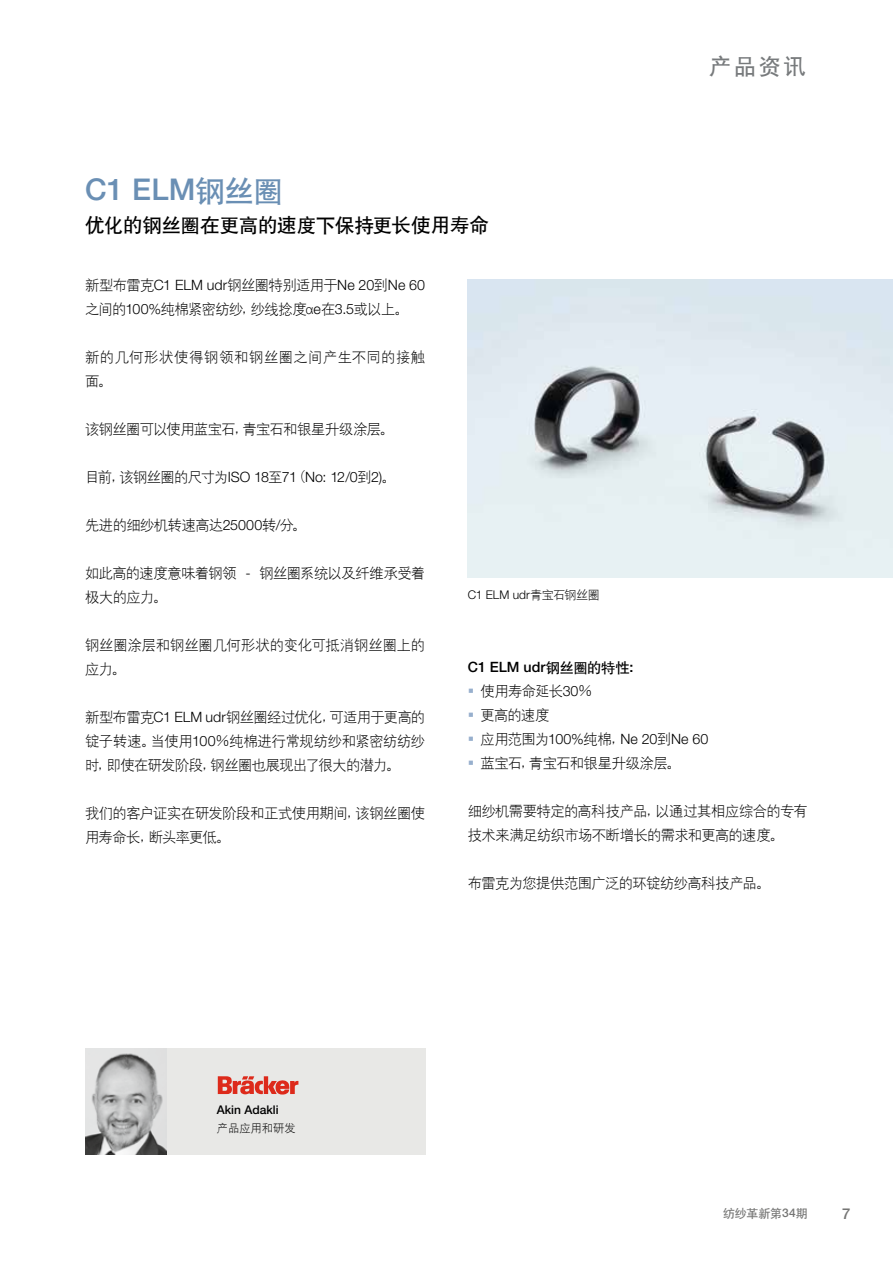
<style>
.page{position:relative;width:893px;height:1263px;background:#fff}
.page>*{position:absolute;margin:0;border:0;box-sizing:border-box;transform-origin:0 0}
.t1{font:500 30px "Helvetica Neue LTW1 G";color:#6a8fb4}
.t2{font:22.5px "H Yb 1 gj";color:#777a7c}
.t3{font:19.5px "H Yb 1 gj";letter-spacing:-.01em;color:#000}
.t4{font:500 15px "Helvetica Neue LTW1 G";color:#757574}
.t5{font:14.25px/24px "Hanyi Xi Deng Xian";letter-spacing:-.03em;color:#000}
.t6{font:300 14.25px "Helvetica Neue LTW1 G";letter-spacing:.005em;color:#000}
.t7{font:300 14.25px "Helvetica Neue LTW1 G";letter-spacing:-.03em;color:#000}
.t8{font:14.25px/24px "Hanyi Xi Deng Xian";letter-spacing:-.005em;color:#000}
.t9{font:14.25px/24px "Hanyi Xi Deng Xian";letter-spacing:.04em;color:#000}
.t10{font:500 14.25px "Helvetica Neue LTW1 G";letter-spacing:.005em;color:#000}
.t11{font:300 12px "Helvetica Neue LTW1 G";letter-spacing:.01em;color:#000}
.t12{font:500 12px "Helvetica Neue LTW1 G";color:#000}
.t13{font:12px "H Yb 1 gj";letter-spacing:-.015em;color:#757574}
.t14{font:11.25px "Hanyi Xi Deng Xian";color:#000}
.s1{font-family:"H Yb 1 gj";font-weight:400}
.s2{font-family:"Hanyi Xi Deng Xian";font-weight:400}
.s3{font-family:"Helvetica Neue LTW1 G";font-weight:300}
.s4{font-family:"Helvetica Neue LTW1 G";font-weight:500}
</style>
<div class="page">
<div style="left:85px;top:1048px;width:340px;height:106px;background:#e8e8e6"></div>
<svg style="left:218px;top:1076px;width:80px;height:18px"></svg>
<img style="left:85px;top:1053px;width:81px;height:101px">
<img style="left:468px;top:279px;width:425px;height:298px">
<h1 class="t1" style="left:85px;top:171px;width:200px">C1 ELM<span class="s1">钢丝圈</span></h1>
<h3 class="t3" style="left:85px;top:215px;width:405px">优化的钢丝圈在更高的速度下保持更长使用寿命</h3>
<h2 class="t2" style="left:709px;top:55px;width:98px">产品资讯</h2>
<p class="t6" style="left:85px;top:276px;width:342px"><span class="s2">新型布雷克</span>C1 ELM udr<span class="s2">钢丝圈特别适用于</span>Ne 20<span class="s2">到</span>Ne 60</p>
<p class="t5" style="left:85px;top:297px;width:326px">之间的<span class="s3">100%</span>纯棉紧密纺纱，纱线捻度α<span class="s3">e</span>在<span class="s3">3.5</span>或以上。</p>
<p class="t9" style="left:85px;top:345px;width:342px">新的几何形状使得钢领和钢丝圈之间产生不同的接触面。</p>
<p class="t5" style="left:85px;top:417px;width:311px">该钢丝圈可以使用蓝宝石，青宝石和银星升级涂层。</p>
<p class="t7" style="left:85px;top:468px;width:313px"><span class="s2">目前，该钢丝圈的尺寸为</span>ISO 18<span class="s2">至</span>71<span class="s2">（</span>No: 12/0<span class="s2">到</span>2)<span class="s2">。</span></p>
<p class="t5" style="left:85px;top:513px;width:223px">先进的细纱机转速高达<span class="s3">25000</span>转<span class="s3">/</span>分。</p>
<p class="t5" style="left:85px;top:561px;width:342px">如此高的速度意味着钢领 <span class="s3">-</span> 钢丝圈系统以及纤维承受着极大的应力。</p>
<p class="t8" style="left:85px;top:633px;width:342px">钢丝圈涂层和钢丝圈几何形状的变化可抵消钢丝圈上的应力。</p>
<p class="t5" style="left:85px;top:705px;width:342px;text-align:justify">新型布雷克<span class="s3">C1 ELM udr</span>钢丝圈经过优化，可适用于更高的锭子转速。当使用<span class="s3">100</span>％纯棉进行常规纺纱和紧密纺纺纱时，即使在研发阶段，钢丝圈也展现出了很大的潜力。</p>
<p class="t5" style="left:85px;top:801px;width:342px">我们的客户证实在研发阶段和正式使用期间，该钢丝圈使用寿命长，断头率更低。</p>
<p class="t11" style="left:468px;top:588px;width:134px">C1 ELM udr<span class="s2">青宝石钢丝圈</span></p>
<p class="t10" style="left:468px;top:658px;width:167px">C1 ELM udr<span class="s1">钢丝圈的特性</span>:</p>
<p class="t5" style="left:480px;top:679px;width:113px">使用寿命延长<span class="s3">30</span>％更高的速度</p>
<p class="t6" style="left:480px;top:730px;width:229px"><span class="s2">应用范围为</span>100%<span class="s2">纯棉，</span>Ne 20<span class="s2">到</span>Ne 60</p>
<p class="t5" style="left:480px;top:751px;width:202px">蓝宝石，青宝石和银星升级涂层。</p>
<p class="t5" style="left:468px;top:799px;width:342px">细纱机需要特定的高科技产品，以通过其相应综合的专有技术来满足纺织市场不断增长的需求和更高的速度。</p>
<p class="t5" style="left:468px;top:871px;width:304px">布雷克为您提供范围广泛的环锭纺纱高科技产品。</p>
<p class="t12" style="left:217px;top:1103px;width:63px">Akin Adakli</p>
<p class="t14" style="left:217px;top:1122px;width:80px">产品应用和研发</p>
<p class="t13" style="left:723px;top:1207px;width:86px">纺纱革新第<span class="s4">34</span>期</p>
<p class="t4" style="left:842px;top:1204px;width:10px">7</p>
</div>
